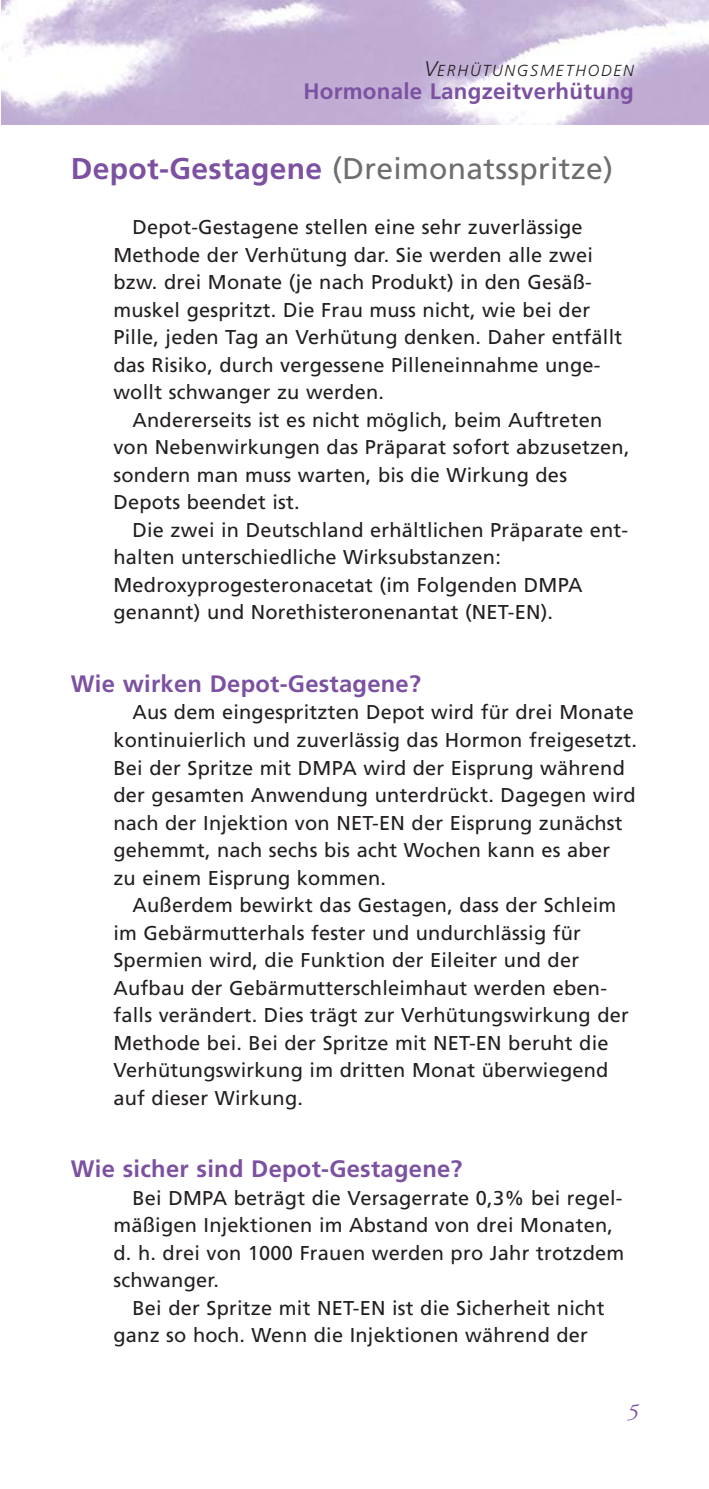
<style>
.page{position:relative;width:709px;height:1489px;background:#fff}
.page>*{position:absolute;margin:0;border:0;box-sizing:border-box;transform-origin:0 0}
.t1{font:30px "Frutiger";letter-spacing:.01em;color:#6c6e70}
.t2{font:700 23.75px "Frutiger";letter-spacing:.01em;color:#7c51a1}
.t3{font:italic 22.5px "Adobe Garamond";color:#7c51a1}
.t4{font:700 22.25px "Frutiger";letter-spacing:.01em;color:#7c51a1}
.t5{font:20px/27.5px "Frutiger";letter-spacing:.01em;color:#231f20}
.t6{font:italic 300 16px "Frutiger";letter-spacing:.11em;color:#231f20}
.s1{font-size:21.25px}
.s2{font-weight:700;color:#7c51a1}
</style>
<div class="page">
<img style="left:1px;top:1px;width:708px;height:124px">
<p class="t6" style="left:424px;top:64px;width:211px"><span class="s1">V</span>ERHÜTUNGSMETHODEN</p>
<p class="t4" style="left:303px;top:82px;width:332px">Hormonale Langzeitverhütung</p>
<h1 class="t1" style="left:71px;top:157px;width:544px"><span class="s2">Depot-Gestagene</span> (Dreimonatsspritze)</h1>
<p class="t5" style="left:113px;top:215px;width:510px;text-indent:19px">Depot-Gestagene stellen eine sehr zuverlässige Methode der Verhütung dar. Sie werden alle zwei bzw. drei Monate (je nach Produkt) in den Gesäß&shy;muskel gespritzt. Die Frau muss nicht, wie bei der Pille, jeden Tag an Verhütung denken. Daher entfällt das Risiko, durch vergessene Pilleneinnahme unge&shy;wollt schwanger zu werden.</p>
<p class="t5" style="left:113px;top:407px;width:517px;text-indent:19px">Andererseits ist es nicht möglich, beim Auftreten von Nebenwirkungen das Präparat sofort abzusetzen, sondern man muss warten, bis die Wirkung des Depots beendet ist.</p>
<p class="t5" style="left:113px;top:517px;width:516px;text-indent:19px">Die zwei in Deutschland erhältlichen Präparate ent&shy;halten unterschiedliche Wirksubstanzen:<br>Medroxyprogesteronacetat (im Folgenden DMPA genannt) und Norethisteronenantat (NET-EN).</p>
<p class="t2" style="left:71px;top:674px;width:351px">Wie wirken Depot-Gestagene?</p>
<p class="t5" style="left:113px;top:700px;width:525px;text-indent:19px">Aus dem eingespritzten Depot wird für drei Monate kontinuierlich und zuverlässig das Hormon freigesetzt.<br>Bei der Spritze mit DMPA wird der Eisprung während der gesamten Anwendung unterdrückt. Dagegen wird nach der Injektion von NET-EN der Eisprung zunächst gehemmt, nach sechs bis acht Wochen kann es aber zu einem Eisprung kommen.</p>
<p class="t5" style="left:113px;top:892px;width:517px;text-indent:19px">Außerdem bewirkt das Gestagen, dass der Schleim im Gebärmutterhals fester und undurchlässig für Spermien wird, die Funktion der Eileiter und der Aufbau der Gebärmutterschleimhaut werden eben&shy;falls verändert. Dies trägt zur Verhütungswirkung der Methode bei. Bei der Spritze mit NET-EN beruht die Verhütungswirkung im dritten Monat überwiegend auf dieser Wirkung.</p>
<p class="t2" style="left:71px;top:1159px;width:393px">Wie sicher sind Depot-Gestagene?</p>
<p class="t5" style="left:113px;top:1185px;width:512px;text-indent:19px">Bei DMPA beträgt die Versagerrate 0,3% bei regel&shy;mäßigen Injektionen im Abstand von drei Monaten, d. h. drei von 1000 Frauen werden pro Jahr trotzdem schwanger.</p>
<p class="t5" style="left:113px;top:1295px;width:492px;text-indent:19px">Bei der Spritze mit NET-EN ist die Sicherheit nicht ganz so hoch. Wenn die Injektionen während der</p>
<p class="t3" style="left:627px;top:1402px;width:13px">5</p>
</div>
